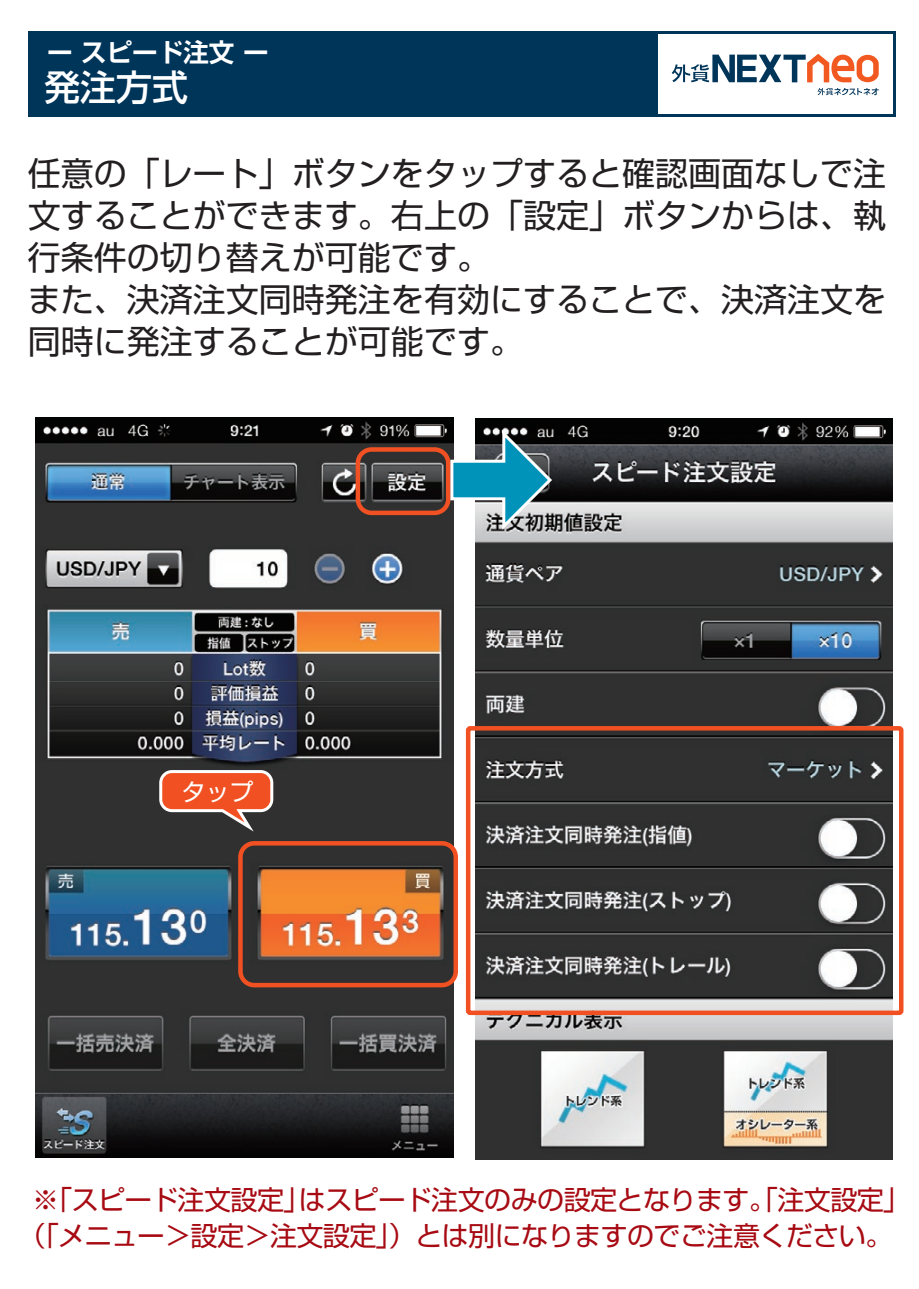
<style>
.page{position:relative;width:919px;height:1289px;background:#fff}
.page>*{position:absolute;margin:0;border:0;box-sizing:border-box;transform-origin:0 0}
.t1{font:500 36px "Shin Go Pro";color:#fff}
.t2{font:33px/42px "Shin Go Pro";color:#231f20}
.t3{font:27px/36px "Shin Go Pro";letter-spacing:-.02em;color:#a70a12}
.t4{font:700 25.5px "Shin Go Pro De";color:#fff}
.t5{font:24px "Shin Go Pro";color:#fff}
</style>
<div class="page">
<img style="left:475px;top:419px;width:417px;height:740px">
<img style="left:36px;top:417px;width:417px;height:740px">
<div style="left:28px;top:31px;width:867px;height:85px;background:#00355a"></div>
<div style="left:658px;top:35px;width:234px;height:79px;background:#fff"></div>
<svg style="left:817px;top:88px;width:61px;height:7px"></svg>
<svg style="left:671px;top:54px;width:207px;height:28px"></svg>
<div style="left:238px;top:841px;width:220px;height:146px;border:4px solid #f15122;border-radius:14px"></div>
<div style="left:355px;top:447px;width:95px;height:68px;border:4px solid #f15122;border-radius:14px"></div>
<svg style="left:159px;top:770px;width:114px;height:61px;background:#b85e43"></svg>
<svg style="left:449px;top:426px;width:105px;height:107px"></svg>
<div style="left:466px;top:726px;width:437px;height:289px;border:4px solid #f15122;border-radius:2px"></div>
<p class="t4" style="left:47px;top:32px;width:223px">ー スピード注文 ー</p>
<p class="t1" style="left:44px;top:58px;width:146px">発注方式</p>
<p class="t2" style="left:28px;top:148px;width:860px">任意の「レート」ボタンをタップすると確認画面なしで注文することができます。右上の「設定」ボタンからは、執行条件の切り替えが可能です。<br>また、決済注文同時発注を有効にすることで、決済注文を同時に発注することが可能です。</p>
<p class="t5" style="left:181px;top:772px;width:73px">タップ</p>
<p class="t3" style="left:19px;top:1177px;width:893px;text-indent:14px">※「スピード注文設定」はスピード注文のみの設定となります。「注文設定」（「メニュー＞設定＞注文設定」）とは別になりますのでご注意ください。</p>
</div>
